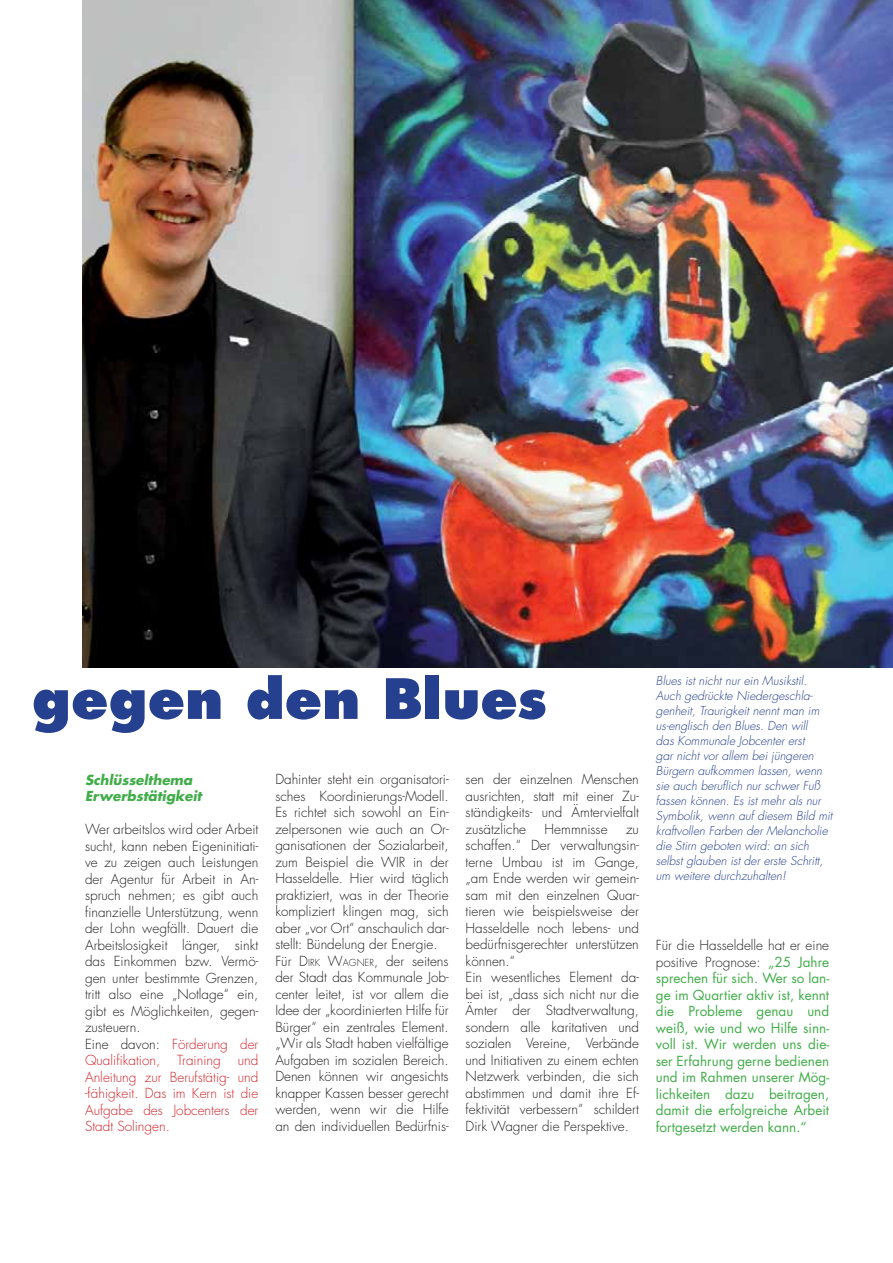
<style>
.page{position:relative;width:893px;height:1263px;background:#fff}
.page>*{position:absolute;margin:0;border:0;box-sizing:border-box;transform-origin:0 0}
.t1{font:800 54px "Futura";color:#25408e}
.t2{font:300 13.5px/16.5px "Futura";color:#231f20}
.t3{font:13.5px/16.5px "Futura";color:#41ad49;text-align:justify}
.t4{font:300 13.5px/16.5px "Futura";color:#d2232a;text-align:justify}
.t5{font:italic 700 13.5px/16.5px "Futura";color:#41ad49}
.t6{font:italic 300 12px/15px "Futura";color:#25408e}
.s1{color:#d2232a}
.s2{font-style:inherit}
.s3{font-size:9.45px}
.s4{font-weight:300;color:#231f20}
</style>
<div class="page">
<img style="left:83px;top:0;width:810px;height:668px">
<h1 class="t1" style="left:32px;top:675px;width:516px">gegen den Blues</h1>
<p class="t5" style="left:85px;top:773px;width:118px">Schlüsselthema<br>Erwerbstätigkeit</p>
<p class="t2" style="left:85px;top:822px;width:175px">Wer arbeitslos wird oder Arbeit sucht, kann neben Eigeninitiati&shy;ve zu zeigen auch Leistungen der Agentur für Arbeit in An&shy;spruch nehmen; es gibt auch finanzielle Unterstützung, wenn der Lohn wegfällt. Dauert die<br>Arbeitslosigkeit länger, sinkt das Einkommen bzw. Vermö&shy;gen unter bestimmte Grenzen, tritt also eine „Notlage“ ein, gibt es Möglichkeiten, gegen&shy;zusteuern.<br>Eine davon: <span class="s1">Förderung der<br>Qualifikation,</span></p>
<p class="t4" style="left:85px;top:1053px;width:175px;text-indent:153px">und Anleitung zur Berufstätig- und -fähigkeit. Das im Kern ist die Aufgabe des Jobcenters der Stadt Solingen.</p>
<p class="t4" style="left:177px;top:1053px;width:45px">Training</p>
<p class="t2" style="left:275px;top:772px;width:175px">Dahinter steht ein organisatori&shy;sches Koordinierungs-Modell.<br>Es richtet sich sowohl an Ein&shy;zelpersonen wie auch an Or&shy;ganisationen der Sozialarbeit, zum Beispiel die WIR in der<br>Hasseldelle. Hier wird täglich praktiziert, was in der Theorie kompliziert klingen mag, sich aber „vor Ort“ anschaulich dar&shy;stellt: Bündelung der Energie.<br>Für <span class="s2">D</span><span class="s3">IRK</span> <span class="s2">W</span><span class="s3">AGNER</span><span class="s2">,</span> der seitens der Stadt das Kommunale Job&shy;center leitet, ist vor allem die<br>Idee der „koordinierten Hilfe für<br>Bürger“ ein zentrales Element. „Wir als Stadt haben vielfältige<br>Aufgaben im sozialen Bereich.<br>Denen können wir angesichts knapper Kassen besser gerecht werden, wenn wir die Hilfe an den individuellen Bedürfnis-</p>
<p class="t2" style="left:466px;top:772px;width:175px;text-align:justify">sen der einzelnen Menschen ausrichten, statt mit einer Zu&shy;ständigkeits- und Ämtervielfalt zusätzliche</p>
<p class="t2" style="left:545px;top:822px;width:64px">Hemmnisse</p>
<p class="t2" style="left:466px;top:822px;width:175px;text-indent:160px">zu schaffen.“ Der verwaltungsin&shy;terne Umbau ist im Gange, „am Ende werden wir gemein&shy;sam mit den einzelnen Quar&shy;tieren wie beispielsweise der<br>Hasseldelle noch lebens- und bedürfnisgerechter unterstützen können.“<br>Ein wesentliches Element da&shy;bei ist, „dass sich nicht nur die<br>Ämter der Stadtverwaltung, sondern alle karitativen und sozialen Vereine, Verbände und Initiativen zu einem echten<br>Netzwerk verbinden, die sich abstimmen und damit ihre Ef&shy;fektivität verbessern“ schildert<br>Dirk Wagner die Perspektive.</p>
<p class="t6" style="left:656px;top:674px;width:178px">Blues ist nicht nur ein Musikstil.<br>Auch gedrückte Niedergeschla&shy;genheit, Traurigkeit nennt man im us-englisch den Blues. Den will<br>das Kommunale Jobcenter erst<br>gar nicht vor allem bei jüngeren<br>Bürgern aufkommen lassen, wenn sie auch beruflich nur schwer Fuß fassen können. Es ist mehr als nur<br>Symbolik, wenn auf diesem Bild mit kraftvollen Farben der Melancholie die Stirn geboten wird: an sich selbst glauben ist der erste Schritt, um weitere durchzuhalten!</p>
<p class="t3" style="left:656px;top:938px;width:175px"><span class="s4">Für die Hasseldelle hat er eine positive Prognose:</span> „25 Jahre sprechen für sich. Wer so lan&shy;ge im Quartier aktiv ist, kennt die Probleme genau und weiß, wie und wo Hilfe sinn&shy;voll ist. Wir werden uns die&shy;ser Erfahrung gerne bedienen und im Rahmen unserer Mög&shy;lichkeiten dazu beitragen, damit die erfolgreiche Arbeit fortgesetzt werden kann.“</p>
</div>
